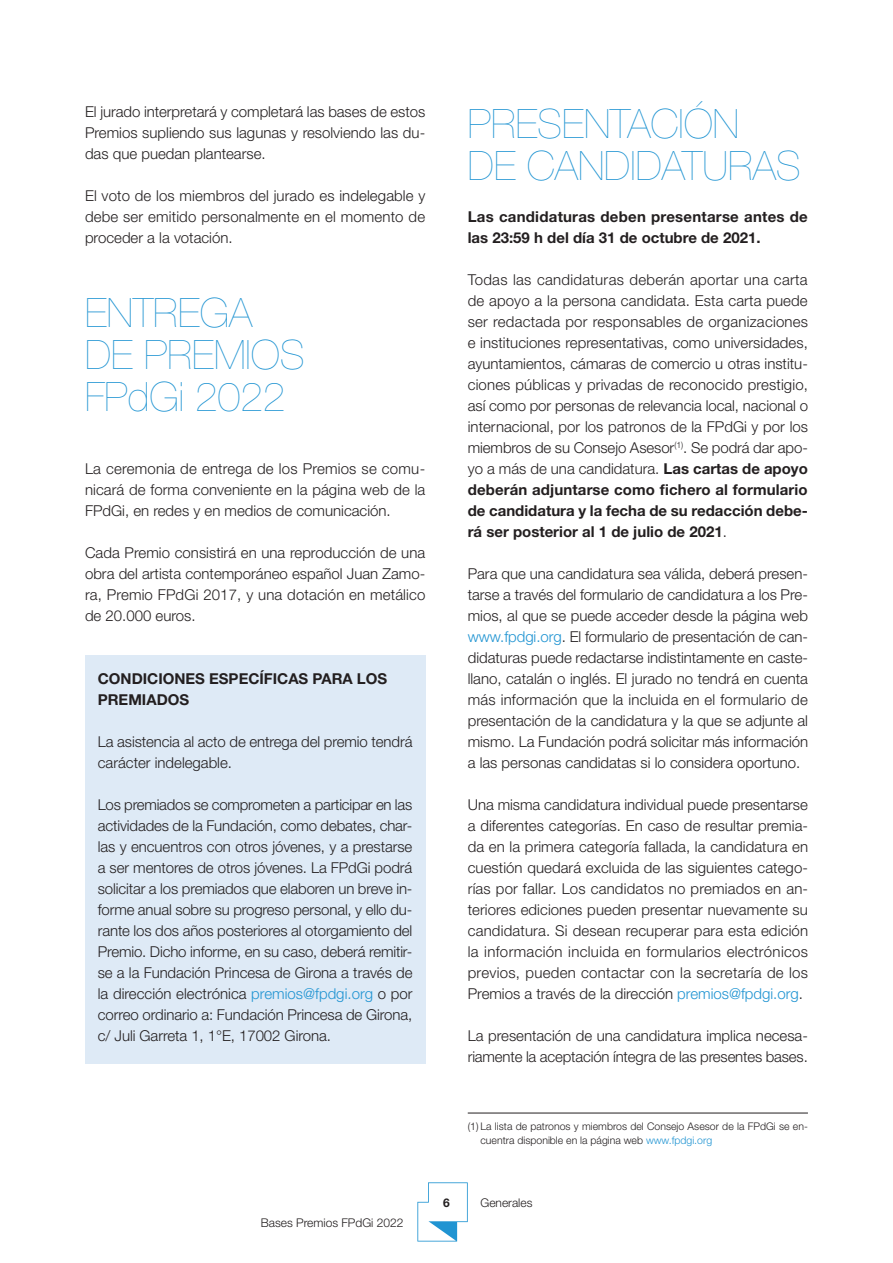
<style>
.page{position:relative;width:893px;height:1263px;background:#fff}
.page>*{position:absolute;margin:0;border:0;box-sizing:border-box;transform-origin:0 0}
.t1{font:200 40.5px "Helvetica Neue LT";color:#2094d2}
.t2{font:300 15px/21px "Helvetica Neue LT";color:#231f20;text-align:justify}
.t3{font:700 15px/21px "Helvetica Neue LT";color:#231f20}
.t4{font:300 12px "Helvetica Neue LT";color:#231f20}
.t5{font:700 12px "Helvetica Neue LT";color:#231f20}
.t6{font:300 10.5px/13.5px "Helvetica Neue LT";color:#231f20}
.s1{color:#2094d2}
.s2{font-weight:700}
</style>
<div class="page">
<svg style="left:417px;top:1182px;width:51px;height:59px"></svg>
<div style="left:85px;top:655px;width:340px;height:408px;background:#deeaf6"></div>
<hr style="left:468px;top:1113px;width:340px;height:1px;background:#231f20">
<p class="t2" style="left:85px;top:101px;width:342px">El jurado interpretará y completará las bases de estos Premios supliendo sus lagunas y resolviendo las du&shy;das que puedan plantearse.</p>
<p class="t2" style="left:85px;top:185px;width:342px">El voto de los miembros del jurado es indelegable y debe ser emitido personalmente en el momento de proceder a la votación.</p>
<p class="t1" style="left:85px;top:289px;width:169px">ENTREGA</p>
<p class="t1" style="left:85px;top:331px;width:221px">DE PREMIOS</p>
<p class="t1" style="left:85px;top:373px;width:202px">FPdGi 2022</p>
<p class="t2" style="left:85px;top:458px;width:342px">La ceremonia de entrega de los Premios se comu&shy;nicará de forma conveniente en la página web de la FPdGi, en redes y en medios de comunicación.</p>
<p class="t2" style="left:85px;top:542px;width:342px">Cada Premio consistirá en una reproducción de una obra del artista contemporáneo español Juan Zamo&shy;ra, Premio FPdGi 2017, y una dotación en metálico de 20.000 euros.</p>
<p class="t3" style="left:98px;top:668px;width:291px">CONDICIONES ESPECÍFICAS PARA LOS<br>PREMIADOS</p>
<p class="t2" style="left:98px;top:731px;width:316px">La asistencia al acto de entrega del premio tendrá carácter indelegable.</p>
<p class="t2" style="left:98px;top:794px;width:316px">Los premiados se comprometen a participar en las actividades de la Fundación, como debates, char&shy;las y encuentros con otros jóvenes, y a prestarse a ser mentores de otros jóvenes. La FPdGi podrá solicitar a los premiados que elaboren un breve in&shy;forme anual sobre su progreso personal, y ello du&shy;rante los dos años posteriores al otorgamiento del Premio. Dicho informe, en su caso, deberá remitir&shy;se a la Fundación Princesa de Girona a través de la dirección electrónica <span class="s1">premios@fpdgi.org</span> o por correo ordinario a: Fundación Princesa de Girona, c/ Juli Garreta 1, 1°E, 17002 Girona.</p>
<p class="t1" style="left:468px;top:100px;width:273px">PRESENTACIÓN</p>
<p class="t1" style="left:468px;top:142px;width:335px">DE CANDIDATURAS</p>
<p class="t3" style="left:468px;top:206px;width:342px">Las candidaturas deben presentarse antes de las 23:59 h del día 31 de octubre de 2021.</p>
<p class="t2" style="left:468px;top:269px;width:342px">Todas las candidaturas deberán aportar una carta de apoyo a la persona candidata. Esta carta puede ser redactada por responsables de organizaciones e instituciones representativas, como universidades, ayuntamientos, cámaras de comercio u otras institu&shy;ciones públicas y privadas de reconocido prestigio, así como por personas de relevancia local, nacional o internacional, por los patronos de la FPdGi y por los miembros de su Consejo Asesor<sup>(1)</sup>. Se podrá dar apo&shy;yo a más de una candidatura. <span class="s2">Las cartas de apoyo deberán adjuntarse como fichero al formulario de candidatura y la fecha de su redacción debe&shy;rá ser posterior al 1 de julio de 2021</span>.</p>
<p class="t2" style="left:468px;top:563px;width:342px">Para que una candidatura sea válida, deberá presen&shy;tarse a través del formulario de candidatura a los Pre&shy;mios, al que se puede acceder desde la página web <span class="s1">www.fpdgi.org</span>. El formulario de presentación de can&shy;didaturas puede redactarse indistintamente en caste&shy;llano, catalán o inglés. El jurado no tendrá en cuenta más información que la incluida en el formulario de presentación de la candidatura y la que se adjunte al mismo. La Fundación podrá solicitar más información a las personas candidatas si lo considera oportuno.</p>
<p class="t2" style="left:468px;top:794px;width:342px">Una misma candidatura individual puede presentarse a diferentes categorías. En caso de resultar premia&shy;da en la primera categoría fallada, la candidatura en cuestión quedará excluida de las siguientes catego&shy;rías por fallar. Los candidatos no premiados en an&shy;teriores ediciones pueden presentar nuevamente su candidatura. Si desean recuperar para esta edición la información incluida en formularios electrónicos previos, pueden contactar con la secretaría de los Premios a través de la dirección <span class="s1">premios@fpdgi.org</span>.</p>
<p class="t2" style="left:468px;top:1025px;width:342px">La presentación de una candidatura implica necesa&shy;riamente la aceptación íntegra de las presentes bases.</p>
<p class="t4" style="left:261px;top:1215px;width:144px">Bases Premios FPdGi 2022</p>
<p class="t6" style="left:480px;top:1120px;width:329px;text-indent:-13px">(1) La lista de patronos y miembros del Consejo Asesor de la FPdGi se en&shy;cuentra disponible en la página web <span class="s1">www.fpdgi.org</span></p>
<p class="t5" style="left:443px;top:1195px;width:8px">6</p>
<p class="t4" style="left:480px;top:1195px;width:54px">Generales</p>
</div>
